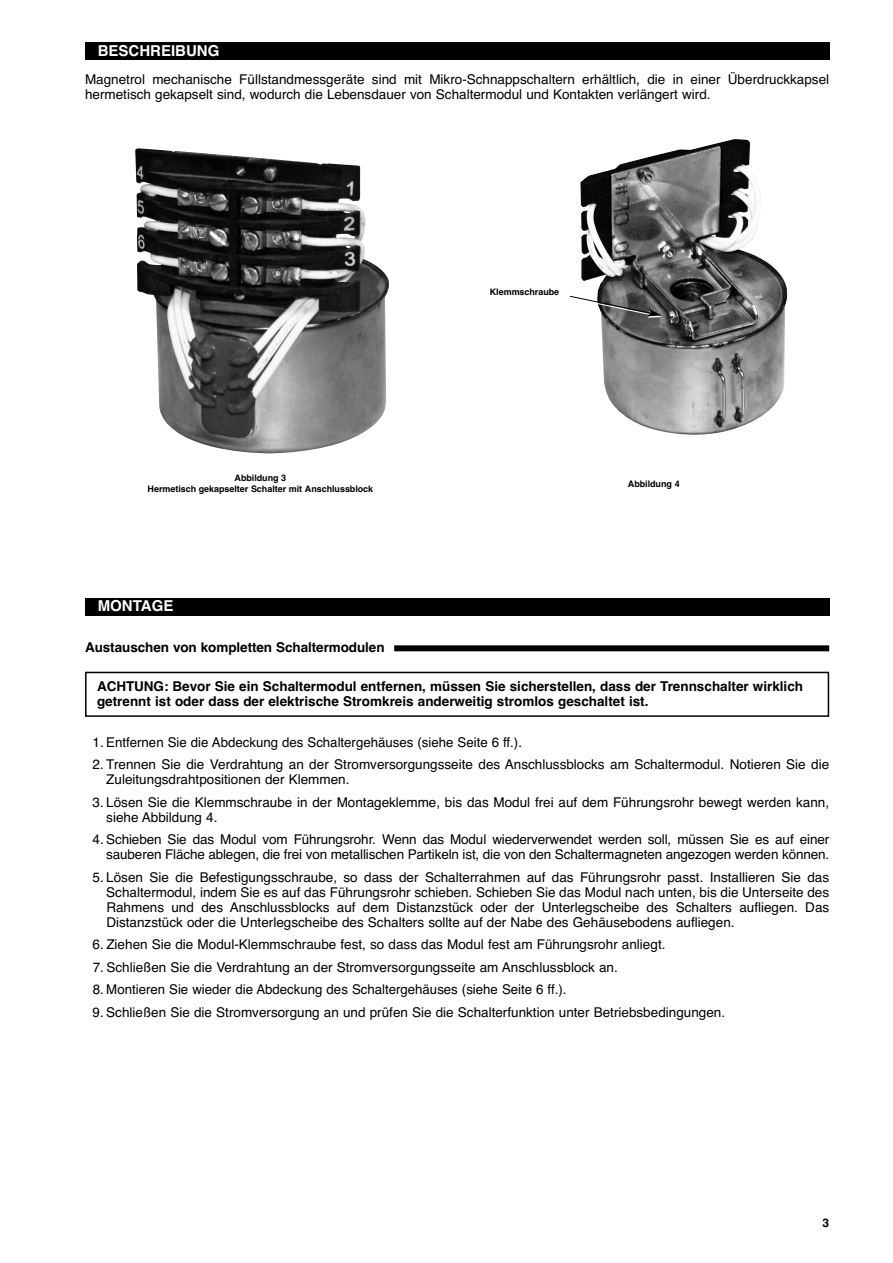
<style>
.page{position:relative;width:893px;height:1263px;background:#fff}
.page>*{position:absolute;margin:0;border:0;box-sizing:border-box;transform-origin:0 0}
.t1{font:700 15px "Helvetica";color:#fff}
.t2{font:13.5px/15px "Helvetica";color:#000}
.t3{font:700 13.5px/15px "Helvetica";color:#000}
.t4{font:700 12px "Helvetica";color:#000}
.t5{font:700 9px/10.5px "Helvetica";letter-spacing:-.005em;color:#000;text-align:center}
</style>
<div class="page">
<div style="left:85px;top:43px;width:744px;height:17px;background:#000"></div>
<img style="left:135px;top:148px;width:254px;height:306px">
<img style="left:580px;top:139px;width:208px;height:296px">
<svg style="left:569px;top:295px;width:93px;height:23px"></svg>
<div style="left:85px;top:598px;width:744px;height:17px;background:#000"></div>
<div style="left:85px;top:672px;width:744px;height:45px;border:2px solid #000"></div>
<div style="left:394px;top:645px;width:435px;height:6px;background:#000"></div>
<p class="t1" style="left:98px;top:42px;width:123px">BESCHREiBUNG</p>
<p class="t2" style="left:85px;top:72px;width:746px">Magnetrol mechanische Füllstandmessgeräte sind mit Mikro-Schnappschaltern erhältlich, die in einer Überdruckkapsel hermetisch gekapselt sind, wodurch die Lebensdauer von Schaltermodul und Kontakten verlängert wird.</p>
<p class="t5" style="left:490px;top:287px;width:71px">Klemmschraube</p>
<p class="t5" style="left:148px;top:473px;width:227px">Abbildung 3<br>Hermetisch gekapselter Schalter mit Anschlussblock</p>
<p class="t5" style="left:628px;top:479px;width:53px">Abbildung 4</p>
<p class="t1" style="left:98px;top:596px;width:77px">MoNtAGE</p>
<p class="t3" style="left:85px;top:640px;width:301px">Austauschen von kompletten Schaltermodulen</p>
<p class="t3" style="left:97px;top:679px;width:708px">ACHtUNG: Bevor Sie ein Schaltermodul entfernen, müssen Sie sicherstellen, dass der trennschalter wirklich getrennt ist oder dass der elektrische Stromkreis anderweitig stromlos geschaltet ist.</p>
<p class="t2" style="left:93px;top:735px;width:431px">1. Entfernen Sie die Abdeckung des Schaltergehäuses (siehe Seite 6 ff.).</p>
<p class="t2" style="left:106px;top:757px;width:724px;text-indent:-14px">2. Trennen Sie die Verdrahtung an der Stromversorgungsseite des Anschlussblocks am Schaltermodul. Notieren Sie die<br>Zuleitungsdrahtpositionen der Klemmen.</p>
<p class="t2" style="left:106px;top:795px;width:724px;text-indent:-14px">3. Lösen Sie die Klemmschraube in der Montageklemme, bis das Modul frei auf dem Führungsrohr bewegt werden kann, siehe Abbildung 4.</p>
<p class="t2" style="left:93px;top:832px;width:738px;text-align:right">4. Schieben Sie das Modul vom Führungsrohr. Wenn das Modul wiederverwendet werden soll, müssen Sie es auf einer sauberen Fläche ablegen, die frei von metallischen Partikeln ist, die von den Schaltermagneten angezogen werden können.</p>
<p class="t2" style="left:106px;top:870px;width:724px;text-align:justify;text-indent:-14px">5. Lösen Sie die Befestigungsschraube, so dass der Schalterrahmen auf das Führungsrohr passt. Installieren Sie das Schaltermodul, indem Sie es auf das Führungsrohr schieben. Schieben Sie das Modul nach unten, bis die Unterseite des Rahmens und des Anschlussblocks auf dem Distanzstück oder der Unterlegscheibe des Schalters aufliegen. Das Distanzstück oder die Unterlegscheibe des Schalters sollte auf der Nabe des Gehäusebodens aufliegen.</p>
<p class="t2" style="left:93px;top:937px;width:574px">6. Ziehen Sie die Modul-Klemmschraube fest, so dass das Modul fest am Führungsrohr anliegt.</p>
<p class="t2" style="left:93px;top:960px;width:527px">7. Schließen Sie die Verdrahtung an der Stromversorgungsseite am Anschlussblock an.</p>
<p class="t2" style="left:93px;top:982px;width:475px">8. Montieren Sie wieder die Abdeckung des Schaltergehäuses (siehe Seite 6 ff.).</p>
<p class="t2" style="left:93px;top:1005px;width:634px">9. Schließen Sie die Stromversorgung an und prüfen Sie die Schalterfunktion unter Betriebsbedingungen.</p>
<p class="t4" style="left:822px;top:1215px;width:8px">3</p>
</div>
